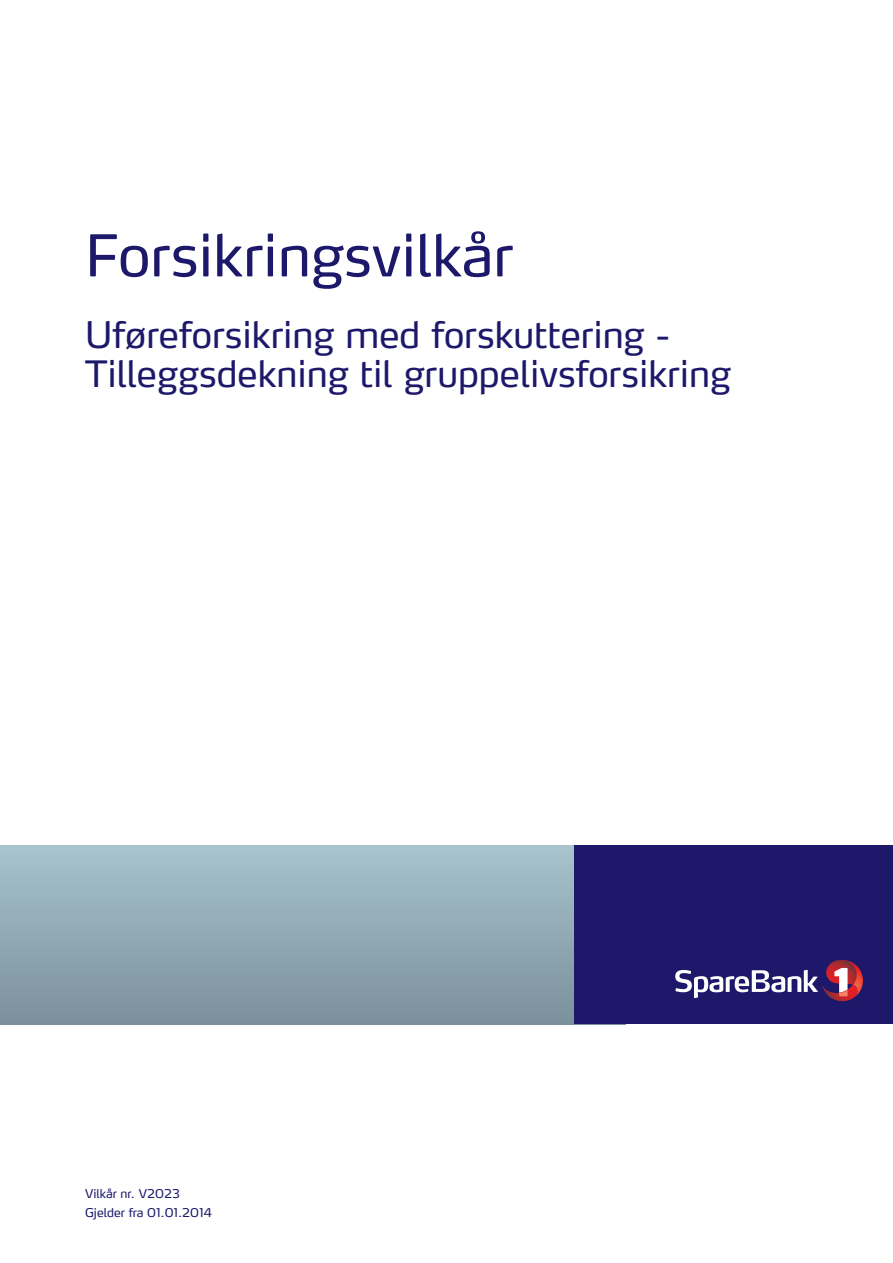
<style>
.page{position:relative;width:893px;height:1263px;background:#fff}
.page>*{position:absolute;margin:0;border:0;box-sizing:border-box;transform-origin:0 0}
.t1{font:57px "Max LF";color:#1d186a}
.t2{font:36px/39px "Max LF";color:#1d186a}
.t3{font:12px/18.8px "Max LF";color:#1d186a}
</style>
<div class="page">
<div style="left:0;top:845px;width:625px;height:179px;background:linear-gradient(to bottom,#a8c4cc,#7b909d)"></div>
<div style="left:574px;top:845px;width:319px;height:179px;background:#1d186a"></div>
<svg style="left:675px;top:960px;width:188px;height:41px"></svg>
<h1 class="t1" style="left:85px;top:220px;width:430px">Forsikringsvilkår</h1>
<p class="t2" style="left:85px;top:315px;width:647px">Uføreforsikring med forskuttering -<br>Tilleggsdekning til gruppelivsforsikring</p>
<p class="t3" style="left:85px;top:1184px;width:129px">Vilkår nr. V2023<br>Gjelder fra 01.01.2014</p>
</div>
